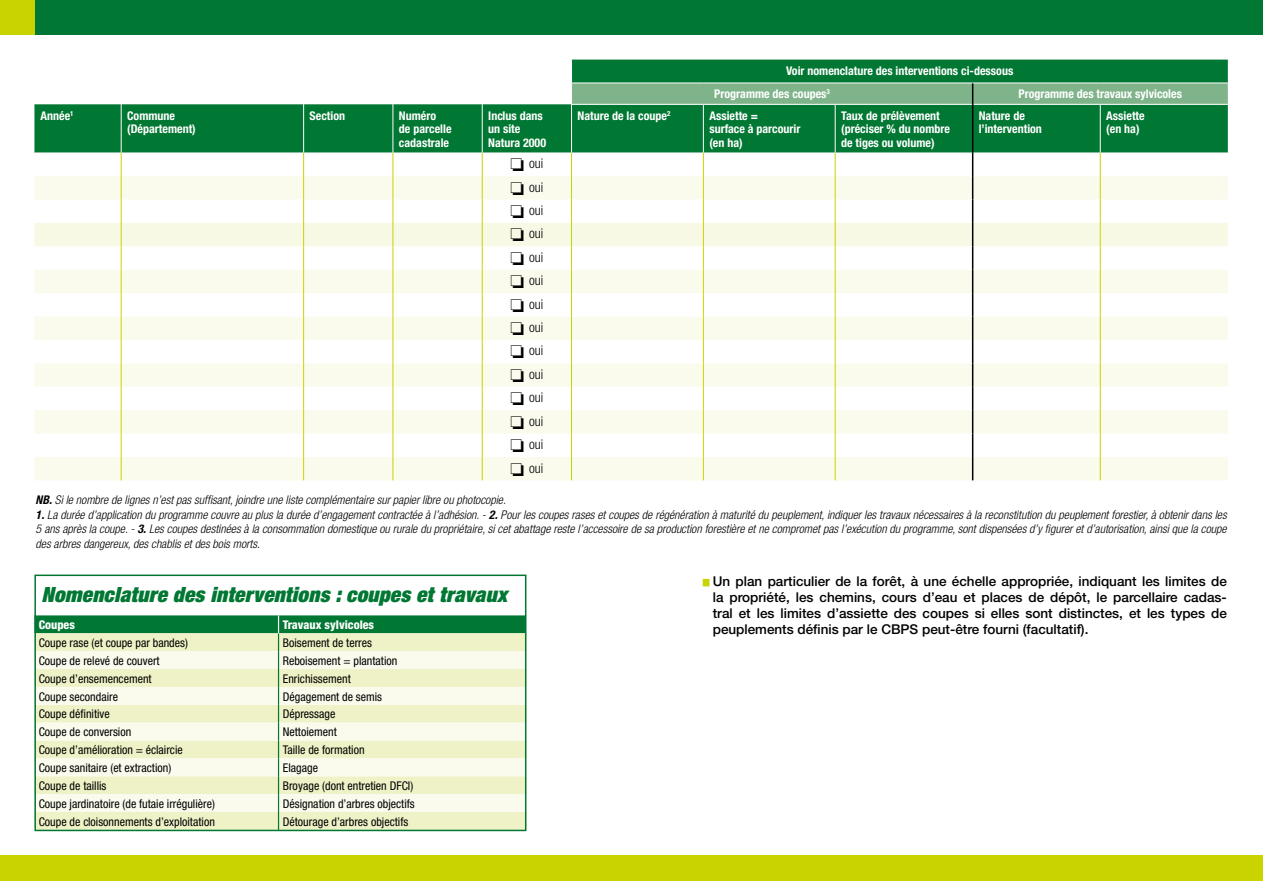
<style>
.page{position:relative;width:1263px;height:881px;background:#fff}
.page>*{position:absolute;margin:0;border:0;box-sizing:border-box;transform-origin:0 0}
.t1{font:italic 900 expanded 21px "Helvetica Neue LT";letter-spacing:.015em;color:#007732}
.t2{font:500 13.5px/15.8px "Helvetica Neue";color:#000;text-align:justify}
.t3{font:300 condensed 13.5px "Helvetica Neue";color:#000}
.t4{font:italic 300 condensed 12px/14.4px "Helvetica Neue";color:#000;text-align:justify}
.t5{font:condensed 12px "Helvetica Neue";color:#000}
.t6{font:700 condensed 12px/13.5px "Helvetica Neue";color:#fff}
.t7{font:800 condensed 12px "Helvetica Neue";color:#fff}
.s1{font-weight:700}
</style>
<div class="page">
<div style="left:0;top:0;width:1263px;height:34px;background:#007732"></div>
<div style="left:0;top:0;width:34px;height:34px;background:#c8d300"></div>
<div style="left:34px;top:104px;width:1194px;height:49px;background:#007732"></div>
<hr style="left:121px;top:104px;width:1px;height:49px;background:#fff">
<hr style="left:303px;top:104px;width:1px;height:49px;background:#fff">
<hr style="left:393px;top:104px;width:1px;height:49px;background:#fff">
<hr style="left:482px;top:104px;width:1px;height:49px;background:#fff">
<hr style="left:571px;top:105px;width:1px;height:48px;background:#fff">
<hr style="left:703px;top:105px;width:1px;height:48px;background:#fff">
<hr style="left:835px;top:105px;width:1px;height:48px;background:#fff">
<hr style="left:1100px;top:105px;width:1px;height:48px;background:#fff">
<svg style="left:34px;top:153px;width:1194px;height:327px"></svg>
<hr style="left:571px;top:104px;width:132px;height:1px;background:#fff">
<hr style="left:703px;top:104px;width:132px;height:1px;background:#fff">
<hr style="left:835px;top:104px;width:137px;height:1px;background:#fff">
<hr style="left:973px;top:104px;width:127px;height:1px;background:#fff">
<hr style="left:1100px;top:104px;width:128px;height:1px;background:#fff">
<hr style="left:972px;top:104px;width:1px;height:49px;background:#000">
<svg style="left:571px;top:60px;width:657px;height:44px;background:#419660"></svg>
<div style="left:0;top:855px;width:1263px;height:25px;background:#c8d300"></div>
<svg style="left:37px;top:615px;width:490px;height:214px;background:#dfebca"></svg>
<div style="left:703px;top:578px;width:6px;height:8px;background:#c8d300"></div>
<div style="left:34px;top:574px;width:492px;height:256px;border:2px solid #007732"></div>
<p class="t6" style="left:714px;top:59px;width:301px;line-height:23.4px;text-indent:72px">Voir nomenclature des interventions ci-dessous<br>Programme des coupes<sup>3</sup></p>
<p class="t6" style="left:1018px;top:87px;width:165px">Programme des travaux sylvicoles</p>
<p class="t6" style="left:40px;top:108px;width:35px">Année<sup>1</sup></p>
<p class="t6" style="left:127px;top:108px;width:70px">Commune (Département)</p>
<p class="t6" style="left:310px;top:108px;width:37px">Section</p>
<p class="t6" style="left:399px;top:108px;width:54px">Numéro<br>de parcelle cadastrale</p>
<p class="t6" style="left:488px;top:108px;width:59px">Inclus dans un site<br>Natura 2000</p>
<p class="t6" style="left:577px;top:108px;width:94px">Nature de la coupe<sup>2</sup></p>
<p class="t6" style="left:709px;top:108px;width:93px">Assiette =<br>surface à parcourir (en ha)</p>
<p class="t6" style="left:841px;top:108px;width:110px">Taux de prélèvement (préciser % du nombre de tiges ou volume)</p>
<p class="t6" style="left:979px;top:108px;width:65px">Nature de l’intervention</p>
<p class="t6" style="left:1106px;top:108px;width:40px">Assiette (en ha)</p>
<p class="t3" style="left:510px;top:156px;width:34px">□ oui</p>
<p class="t3" style="left:510px;top:179px;width:34px">□ oui</p>
<p class="t3" style="left:510px;top:202px;width:34px">□ oui</p>
<p class="t3" style="left:510px;top:226px;width:34px">□ oui</p>
<p class="t3" style="left:510px;top:249px;width:34px">□ oui</p>
<p class="t3" style="left:510px;top:272px;width:34px">□ oui</p>
<p class="t3" style="left:510px;top:296px;width:34px">□ oui</p>
<p class="t3" style="left:510px;top:319px;width:34px">□ oui</p>
<p class="t3" style="left:510px;top:343px;width:34px">□ oui</p>
<p class="t3" style="left:510px;top:366px;width:34px">□ oui</p>
<p class="t3" style="left:510px;top:389px;width:34px">□ oui</p>
<p class="t3" style="left:510px;top:413px;width:34px">□ oui</p>
<p class="t3" style="left:510px;top:436px;width:34px">□ oui</p>
<p class="t3" style="left:510px;top:460px;width:34px">□ oui</p>
<p class="t4" style="left:36px;top:492px;width:472px"><span class="s1">NB.</span> Si le nombre de lignes n’est pas suffisant, joindre une liste complémentaire sur papier libre ou photocopie.</p>
<p class="t4" style="left:36px;top:507px;width:1192px"><span class="s1">1.</span> La durée d’application du programme couvre au plus la durée d’engagement contractée à l’adhésion. - <span class="s1">2.</span> Pour les coupes rases et coupes de régénération à maturité du peuplement, indiquer les travaux nécessaires à la reconstitution du peuplement forestier, à obtenir dans les 5 ans après la coupe. - <span class="s1">3.</span> Les coupes destinées à la consommation domestique ou rurale du propriétaire, si cet abattage reste l’accessoire de sa production forestière et ne compromet pas l’exécution du programme, sont dispensées d’y figurer et d’autorisation, ainsi que la coupe des arbres dangereux, des chablis et des bois morts.</p>
<p class="t1" style="left:41px;top:580px;width:468px">Nomenclature des interventions : coupes et travaux</p>
<p class="t7" style="left:39px;top:617px;width:38px">Coupes</p>
<p class="t7" style="left:283px;top:617px;width:93px">Travaux sylvicoles</p>
<p class="t5" style="left:39px;top:635px;width:151px">Coupe rase (et coupe par bandes)</p>
<p class="t5" style="left:283px;top:635px;width:91px">Boisement de terres</p>
<p class="t5" style="left:39px;top:653px;width:122px">Coupe de relevé de couvert</p>
<p class="t5" style="left:283px;top:653px;width:116px">Reboisement = plantation</p>
<p class="t5" style="left:39px;top:671px;width:115px">Coupe d’ensemencement</p>
<p class="t5" style="left:283px;top:671px;width:69px">Enrichissement</p>
<p class="t5" style="left:39px;top:689px;width:81px">Coupe secondaire</p>
<p class="t5" style="left:283px;top:689px;width:101px">Dégagement de semis</p>
<p class="t5" style="left:39px;top:707px;width:73px">Coupe définitive</p>
<p class="t5" style="left:283px;top:707px;width:54px">Dépressage</p>
<p class="t5" style="left:39px;top:724px;width:94px">Coupe de conversion</p>
<p class="t5" style="left:283px;top:724px;width:55px">Nettoiement</p>
<p class="t5" style="left:39px;top:742px;width:146px">Coupe d’amélioration = éclaircie</p>
<p class="t5" style="left:283px;top:742px;width:83px">Taille de formation</p>
<p class="t5" style="left:39px;top:760px;width:134px">Coupe sanitaire (et extraction)</p>
<p class="t5" style="left:283px;top:760px;width:37px">Elagage</p>
<p class="t5" style="left:39px;top:778px;width:69px">Coupe de taillis</p>
<p class="t5" style="left:283px;top:778px;width:132px">Broyage (dont entretien DFCI)</p>
<p class="t5" style="left:39px;top:796px;width:178px">Coupe jardinatoire (de futaie irrégulière)</p>
<p class="t5" style="left:283px;top:796px;width:134px">Désignation d’arbres objectifs</p>
<p class="t5" style="left:39px;top:814px;width:178px">Coupe de cloisonnements d’exploitation</p>
<p class="t5" style="left:283px;top:814px;width:127px">Détourage d’arbres objectifs</p>
<p class="t2" style="left:713px;top:573px;width:516px">Un plan particulier de la forêt, à une échelle appropriée, indiquant les limites de la propriété, les chemins, cours d’eau et places de dépôt, le parcellaire cadas&shy;tral et les limites d’assiette des coupes si elles sont distinctes, et les types de peuplements définis par le CBPS peut-être fourni (facultatif).</p>
</div>
